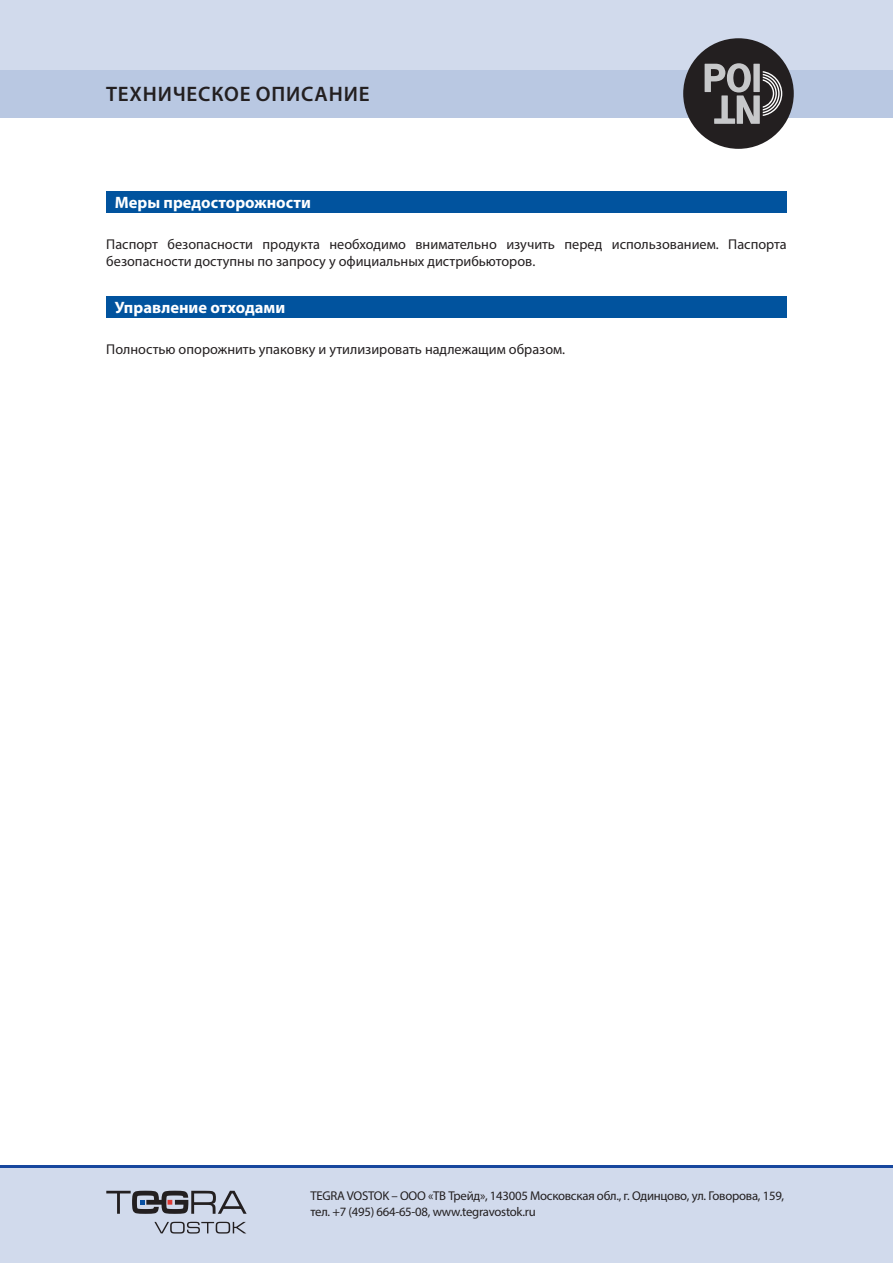
<style>
.page{position:relative;width:893px;height:1263px;background:#fff}
.page>*{position:absolute;margin:0;border:0;box-sizing:border-box;transform-origin:0 0}
.t1{font:600 21px "Myriad Pro";letter-spacing:.04em;color:#231f20}
.t2{font:700 16.5px "Myriad Pro";color:#fff}
.Tekstas_paprastas{font:14.25px/17.1px "Myriad Pro";color:#231f20}
.t3{font:12.75px/15.3px "Myriad Pro";letter-spacing:-.02em;color:#231f20}
</style>
<div class="page">
<div style="left:0;top:0;width:893px;height:118px;background:#d1daec"></div>
<div style="left:0;top:70px;width:893px;height:48px;background:#b9c8e2"></div>
<div style="left:0;top:1165px;width:893px;height:98px;background:#d1daec"></div>
<hr style="left:0;top:1165px;width:893px;height:2px;background:#17479e">
<div style="left:683px;top:38px;width:111px;height:111px;background:#231f20;border-radius:50%"></div>
<svg style="left:705px;top:63px;width:77px;height:61px"></svg>
<svg style="left:106px;top:1191px;width:141px;height:23px"></svg>
<svg style="left:154px;top:1222px;width:92px;height:11px"></svg>
<div style="left:106px;top:191px;width:681px;height:22px;background:#01539e"></div>
<div style="left:106px;top:296px;width:681px;height:22px;background:#01539e"></div>
<h1 class="t1" style="left:106px;top:81px;width:265px">ТЕХНИЧЕСКОЕ ОПИСАНИЕ</h1>
<p class="t2" style="left:115px;top:192px;width:198px">Меры предосторожности</p>
<p class="Tekstas_paprastas" style="left:106px;top:235px;width:682px">Паспорт безопасности продукта необходимо внимательно изучить перед использованием. Паспорта безопасности доступны по запросу у официальных дистрибьюторов.</p>
<p class="t2" style="left:115px;top:297px;width:172px">Управление отходами</p>
<p class="Tekstas_paprastas" style="left:106px;top:340px;width:460px">Полностью опорожнить упаковку и утилизировать надлежащим образом.</p>
<p class="t3" style="left:310px;top:1188px;width:475px">TEGRA VOSTOK – OOO «ТВ Трейд», 143005 Московская обл., г. Одинцово, ул. Говорова, 159, тел. +7 (495) 664-65-08, www.tegravostok.ru</p>
</div>
